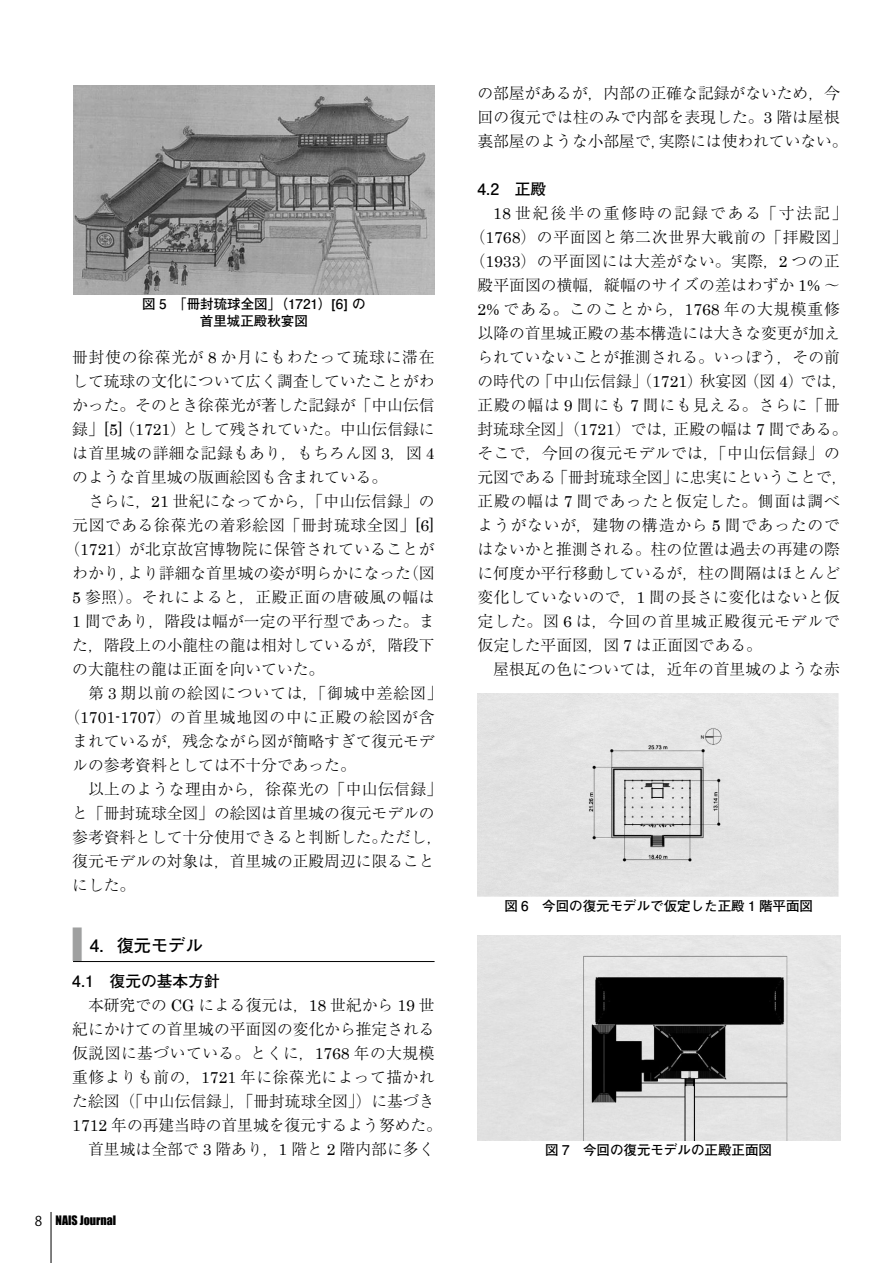
<style>
.page{position:relative;width:893px;height:1263px;background:#fff}
.page>*{position:absolute;margin:0;border:0;box-sizing:border-box;transform-origin:0 0}
.t1{font:700 17.25px "Futo Go B101 Pro";color:#000}
.t2{font:300 15.75px/24px "Ryumin Pro";color:#000}
.t3{font:300 15.75px "Ryumin Pro";letter-spacing:.055em;color:#000}
.t4{font:300 15.75px "Ryumin Pro";letter-spacing:.025em;color:#000}
.t5{font:300 15.75px "Ryumin Pro";letter-spacing:.05em;color:#000}
.t6{font:300 15.75px "Ryumin Pro";letter-spacing:.045em;color:#000}
.t7{font:300 15.75px "Ryumin Pro";letter-spacing:.03em;color:#000}
.t8{font:300 15.75px "Ryumin Pro";letter-spacing:.02em;color:#000}
.t9{font:300 15.75px "Ryumin Pro";letter-spacing:.06em;color:#000}
.t10{font:300 15.75px "Ryumin Pro";letter-spacing:.04em;color:#000}
.t11{font:300 15.75px "Ryumin Pro";letter-spacing:.035em;color:#000}
.t12{font:300 15.75px "Ryumin Pro";letter-spacing:.125em;color:#000}
.t13{font:700 15.75px "Futo Go B101 Pro";color:#000}
.t14{font:700 13.5px/16.5px "Futo Go B101 Pro";color:#000;text-align:center}
.t15{font:12px "Impact";color:#000}
.s1{font-family:"Century";font-weight:400}
.s2{font-family:"Gothic MB101 Pro";font-weight:500;font-size:38.85px;color:#9fa0a0}
.s3{font-family:"Koz Go Pro";font-size:13.5px}
</style>
<div class="page">
<hr style="left:73px;top:961px;width:362px;height:1px;background:#000">
<img style="left:73px;top:85px;width:361px;height:210px">
<img style="left:477px;top:936px;width:363px;height:204px">
<div style="left:478px;top:694px;width:361px;height:202px;background:#e4e4e4"></div>
<hr style="left:51px;top:1212px;width:1px;height:51px;background:#000">
<p class="t14" style="left:142px;top:294px;width:225px">図 5　「冊封琉球全図」（1721）[6] の首里城正殿秋宴図</p>
<p class="t2" style="left:72px;top:344px;width:364px;text-align:justify">冊封使の徐葆光が <span class="s1">8</span> か月にもわたって琉球に滞在して琉球の文化について広く調査していたことがわかった。そのとき徐葆光が著した記録が「中山伝信録」<span class="s1">[5]</span> （<span class="s1">1721</span>）として残されていた。中山伝信録には首里城の詳細な記録もあり，もちろん図 <span class="s1">3</span>，図 <span class="s1">4</span>のような首里城の版画絵図も含まれている。</p>
<p class="t2" style="left:88px;top:488px;width:348px">さらに，<span class="s1">21</span> 世紀になってから，「中山伝信録」の</p>
<p class="t10" style="left:72px;top:513px;width:364px">元図である徐葆光の着彩絵図「冊封琉球全図」<span class="s1">[6]</span></p>
<p class="t8" style="left:64px;top:537px;width:372px">（<span class="s1">1721</span>）が北京故宮博物院に保管されていることが</p>
<p class="t2" style="left:72px;top:560px;width:364px">わかり，より詳細な首里城の姿が明らかになった（図</p>
<p class="t11" style="left:72px;top:585px;width:364px"><span class="s1">5</span> 参照）。それによると，正殿正面の唐破風の幅は</p>
<p class="t2" style="left:72px;top:608px;width:364px"><span class="s1">1</span> 間であり，階段は幅が一定の平行型であった。ま</p>
<p class="t2" style="left:72px;top:632px;width:364px">た，階段上の小龍柱の龍は相対しているが，階段下</p>
<p class="t2" style="left:72px;top:656px;width:253px">の大龍柱の龍は正面を向いていた。</p>
<p class="t3" style="left:88px;top:681px;width:356px">第 <span class="s1">3</span> 期以前の絵図については，「御城中差絵図」</p>
<p class="t3" style="left:64px;top:705px;width:372px">（<span class="s1">1701-1707</span>）の首里城地図の中に正殿の絵図が含</p>
<p class="t2" style="left:72px;top:728px;width:364px">まれているが，残念ながら図が簡略すぎて復元モデ</p>
<p class="t2" style="left:72px;top:752px;width:285px">ルの参考資料としては不十分であった。</p>
<p class="t4" style="left:88px;top:777px;width:356px">以上のような理由から，徐葆光の「中山伝信録」</p>
<p class="t2" style="left:72px;top:800px;width:364px">と「冊封琉球全図」の絵図は首里城の復元モデルの</p>
<p class="t2" style="left:72px;top:824px;width:372px">参考資料として十分使用できると判断した。ただし，</p>
<p class="t2" style="left:72px;top:848px;width:364px">復元モデルの対象は，首里城の正殿周辺に限ること</p>
<p class="t2" style="left:72px;top:872px;width:64px">にした。</p>
<p class="t1" style="left:72px;top:931px;width:132px"><span class="s2">■</span> 4．復元モデル</p>
<p class="t13" style="left:72px;top:968px;width:149px">4.1　復元の基本方針</p>
<p class="t2" style="left:72px;top:992px;width:371px;text-align:center">本研究での <span class="s1">CG</span> による復元は，<span class="s1">18</span> 世紀から <span class="s1">19</span> 世<br>紀にかけての首里城の平面図の変化から推定される仮説図に基づいている。とくに，<span class="s1">1768</span> 年の大規模重修よりも前の，<span class="s1">1721</span> 年に徐葆光によって描かれた絵図（「中山伝信録」，「冊封琉球全図」）に基づき<br><span class="s1">1712</span> 年の再建当時の首里城を復元するよう努めた。首里城は全部で <span class="s1">3</span> 階あり，<span class="s1">1</span> 階と <span class="s1">2</span> 階内部に多く</p>
<p class="t15" style="left:35px;top:1211px;width:83px"><span class="s3">8</span> NAIS Journal</p>
<p class="t2" style="left:478px;top:80px;width:372px">の部屋があるが，内部の正確な記録がないため，今回の復元では柱のみで内部を表現した。<span class="s1">3</span> 階は屋根裏部屋のような小部屋で，実際には使われていない。</p>
<p class="t13" style="left:478px;top:176px;width:70px">4.2　正殿</p>
<p class="t12" style="left:493px;top:201px;width:356px"><span class="s1">18</span> 世紀後半の重修時の記録である「寸法記」</p>
<p class="t6" style="left:470px;top:225px;width:379px">（<span class="s1">1768</span>）の平面図と第二次世界大戦前の「拝殿図」</p>
<p class="t7" style="left:470px;top:249px;width:372px">（<span class="s1">1933</span>）の平面図には大差がない。実際，<span class="s1">2</span> つの正</p>
<p class="t2" style="left:478px;top:272px;width:364px">殿平面図の横幅，縦幅のサイズの差はわずか <span class="s1">1%</span> ～</p>
<p class="t9" style="left:478px;top:297px;width:364px"><span class="s1">2%</span> である。このことから，<span class="s1">1768</span> 年の大規模重修</p>
<p class="t2" style="left:478px;top:320px;width:364px">以降の首里城正殿の基本構造には大きな変更が加え</p>
<p class="t2" style="left:478px;top:344px;width:364px">られていないことが推測される。いっぽう，その前</p>
<p class="t2" style="left:478px;top:368px;width:372px">の時代の「中山伝信録」（<span class="s1">1721</span>）秋宴図（図 <span class="s1">4</span>）では，</p>
<p class="t3" style="left:478px;top:393px;width:364px">正殿の幅は <span class="s1">9</span> 間にも <span class="s1">7</span> 間にも見える。さらに「冊</p>
<p class="t2" style="left:478px;top:416px;width:372px">封琉球全図」（<span class="s1">1721</span>）では，正殿の幅は <span class="s1">7</span> 間である。</p>
<p class="t4" style="left:478px;top:441px;width:364px">そこで，今回の復元モデルでは，「中山伝信録」の</p>
<p class="t2" style="left:478px;top:464px;width:372px">元図である「冊封琉球全図」に忠実にということで，</p>
<p class="t5" style="left:478px;top:489px;width:364px">正殿の幅は <span class="s1">7</span> 間であったと仮定した。側面は調べ</p>
<p class="t5" style="left:478px;top:513px;width:364px">ようがないが，建物の構造から <span class="s1">5</span> 間であったので</p>
<p class="t2" style="left:478px;top:536px;width:364px">はないかと推測される。柱の位置は過去の再建の際</p>
<p class="t2" style="left:478px;top:560px;width:364px">に何度か平行移動しているが，柱の間隔はほとんど</p>
<p class="t2" style="left:478px;top:584px;width:364px">変化していないので，<span class="s1">1</span> 間の長さに変化はないと仮</p>
<p class="t3" style="left:478px;top:609px;width:364px">定した。図 <span class="s1">6</span> は，今回の首里城正殿復元モデルで</p>
<p class="t2" style="left:478px;top:632px;width:286px">仮定した平面図，図 <span class="s1">7</span> は正面図である。</p>
<p class="t2" style="left:493px;top:656px;width:348px">屋根瓦の色については，近年の首里城のような赤</p>
<p class="t14" style="left:504px;top:896px;width:310px">図 6　今回の復元モデルで仮定した正殿 1 階平面図</p>
<p class="t14" style="left:545px;top:1140px;width:228px">図 7　今回の復元モデルの正殿正面図</p>
</div>
